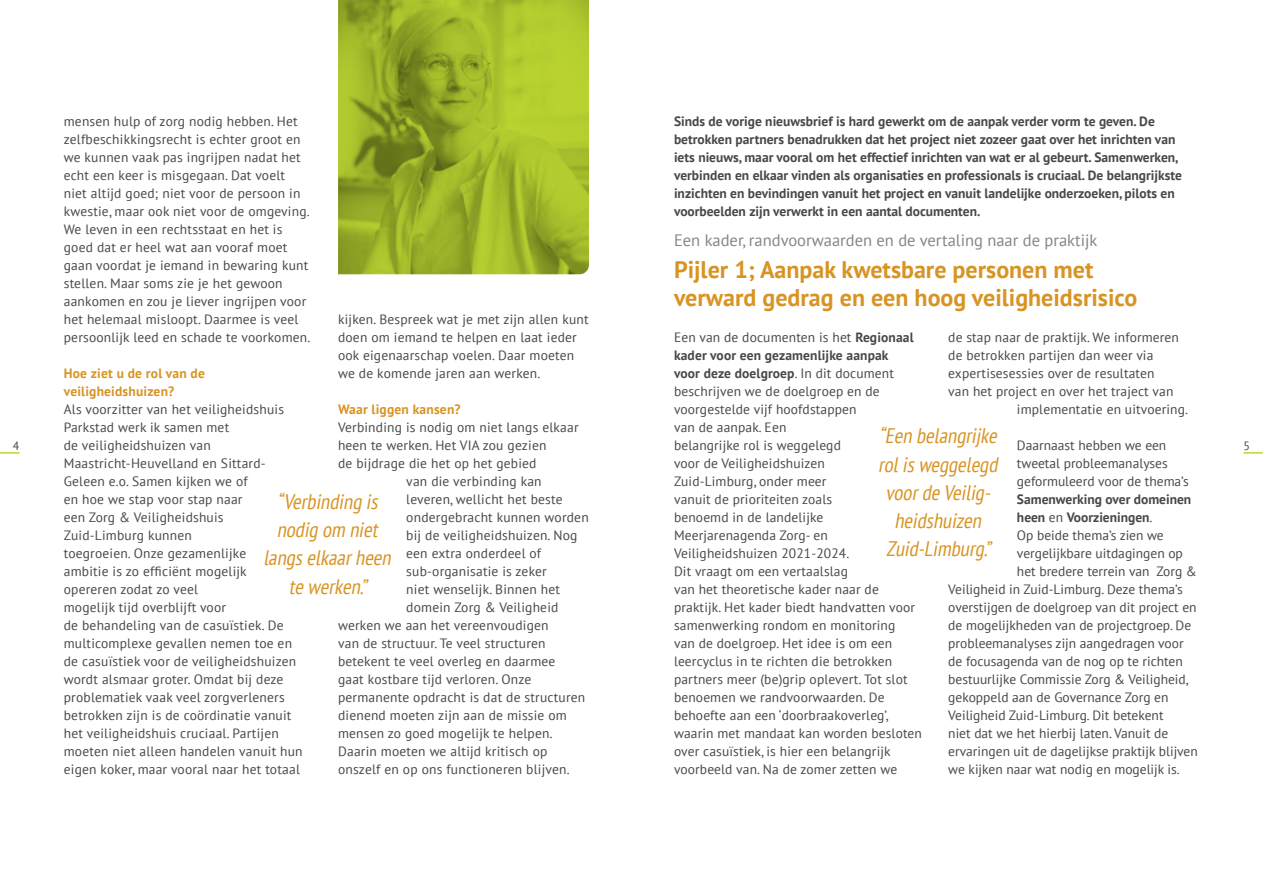
<style>
.page{position:relative;width:1263px;height:893px;background:#fff}
.page>*{position:absolute;margin:0;border:0;box-sizing:border-box;transform-origin:0 0}
.t1{font:700 24px/28.8px "PT Sans";color:#d89423}
.t2{font:italic condensed 21px/28.2px "PT Sans";color:#d89423;text-align:center}
.t3{font:16.5px "PT Sans";color:#858585}
.t4{font:13.5px/18px "PT Sans";letter-spacing:.01em;color:#484848}
.t5{font:700 13.5px/18px "PT Sans";color:#484848}
.t6{font:700 13.5px/18px "PT Sans";letter-spacing:.015em;color:#d89423}
.t7{font:12px "PT Sans";color:#484848}
.s1{font-weight:700}
.s2{font-weight:400}
</style>
<div class="page">
<hr style="left:1243px;top:452px;width:20px;height:2px;background:#bdd732">
<hr style="left:0;top:452px;width:20px;height:2px;background:#bdd732">
<img style="left:338px;top:0;width:251px;height:274px">
<p class="t4" style="left:64px;top:112px;width:248px">mensen hulp of zorg nodig hebben. Het zelfbeschikkingsrecht is echter groot en we kunnen vaak pas ingrijpen nadat het echt een keer is misgegaan. Dat voelt niet altijd goed; niet voor de persoon in kwestie, maar ook niet voor de omgeving.<br>We leven in een rechtsstaat en het is goed dat er heel wat aan vooraf moet gaan voordat je iemand in bewaring kunt stellen. Maar soms zie je het gewoon aankomen en zou je liever ingrijpen voor het helemaal misloopt. Daarmee is veel persoonlijk leed en schade te voorkomen.</p>
<p class="t6" style="left:64px;top:364px;width:143px">Hoe ziet u de rol van de veiligheidshuizen?</p>
<p class="t4" style="left:64px;top:400px;width:240px">Als voorzitter van het veiligheidshuis Parkstad werk ik samen met<br>de veiligheidshuizen van Maastricht-Heuvelland en Sittard-Geleen e.o. Samen kijken we of<br>en hoe we stap voor stap naar<br>een Zorg &amp; Veiligheidshuis Zuid-Limburg kunnen<br>toegroeien. Onze gezamenlijke<br>ambitie is zo efficiënt mogelijk opereren zodat zo veel<br>mogelijk tijd overblijft voor<br>de behandeling van de casuïstiek. De multicomplexe gevallen nemen toe en de casuïstiek voor de veiligheidshuizen wordt alsmaar groter. Omdat bij deze problematiek vaak veel zorgverleners betrokken zijn is de coördinatie vanuit het veiligheidshuis cruciaal. Partijen moeten niet alleen handelen vanuit hun eigen koker, maar vooral naar het totaal</p>
<p class="t5" style="left:674px;top:112px;width:509px">Sinds de vorige nieuwsbrief is hard gewerkt om de aanpak verder vorm te geven. De betrokken partners benadrukken dat het project niet zozeer gaat over het inrichten van iets nieuws, maar vooral om het effectief inrichten van wat er al gebeurt. Samenwerken, verbinden en elkaar vinden als organisaties en professionals is cruciaal. De belangrijkste inzichten en bevindingen vanuit het project en vanuit landelijke onderzoeken, pilots en voorbeelden zijn verwerkt in een aantal documenten.</p>
<p class="t3" style="left:674px;top:230px;width:425px">Een kader, randvoorwaarden en de vertaling naar de praktijk</p>
<p class="t1" style="left:674px;top:254px;width:465px">Pijler 1; Aanpak kwetsbare personen met verward gedrag en een hoog veiligheidsrisico</p>
<p class="t4" style="left:674px;top:328px;width:249px">Een van de documenten is het <span class="s1">Regionaal kader voor een gezamenlijke aanpak<br>voor deze doelgroep</span>. In dit document beschrijven we de doelgroep en de voorgestelde vijf hoofdstappen<br>van de aanpak. Een<br>belangrijke rol is weggelegd<br>voor de Veiligheidshuizen<br>Zuid-Limburg, onder meer<br>vanuit de prioriteiten zoals<br>benoemd in de landelijke Meerjarenagenda Zorg- en Veiligheidshuizen 2021-2024.<br>Dit vraagt om een vertaalslag<br>van het theoretische kader naar de praktijk. Het kader biedt handvatten voor samenwerking rondom en monitoring<br>van de doelgroep. Het idee is om een leercyclus in te richten die betrokken partners meer (be)grip oplevert. Tot slot benoemen we randvoorwaarden. De behoefte aan een ‘doorbraakoverleg’, waarin met mandaat kan worden besloten over casuïstiek, is hier een belangrijk voorbeeld van. Na de zomer zetten we</p>
<p class="t4" style="left:948px;top:328px;width:232px">de stap naar de praktijk. We informeren</p>
<p class="t4" style="left:338px;top:310px;width:252px">kijken. Bespreek wat je met zijn allen kunt doen om iemand te helpen en laat ieder ook eigenaarschap voelen. Daar moeten we de komende jaren aan werken.</p>
<p class="t6" style="left:338px;top:400px;width:124px">Waar liggen kansen?</p>
<p class="t4" style="left:338px;top:418px;width:242px">Verbinding is nodig om niet langs elkaar</p>
<p class="t4" style="left:338px;top:436px;width:210px">heen te werken. Het VIA zou gezien</p>
<p class="t4" style="left:338px;top:454px;width:200px">de bijdrage die het op het gebied</p>
<p class="t4" style="left:406px;top:472px;width:137px">van die verbinding kan</p>
<p class="t4" style="left:406px;top:490px;width:158px">leveren, wellicht het beste</p>
<p class="t4" style="left:406px;top:508px;width:184px">ondergebracht kunnen worden</p>
<p class="t4" style="left:406px;top:526px;width:173px">bij de veiligheidshuizen. Nog</p>
<p class="t4" style="left:406px;top:544px;width:136px">een extra onderdeel of</p>
<p class="t4" style="left:406px;top:562px;width:142px">sub-organisatie is zeker</p>
<p class="t4" style="left:406px;top:580px;width:155px">niet wenselijk. Binnen het</p>
<p class="t4" style="left:406px;top:598px;width:154px">domein Zorg &amp; Veiligheid</p>
<p class="t4" style="left:338px;top:616px;width:212px">werken we aan het vereenvoudigen</p>
<p class="t4" style="left:338px;top:634px;width:209px">van de structuur. Te veel structuren</p>
<p class="t4" style="left:338px;top:652px;width:219px">betekent te veel overleg en daarmee</p>
<p class="t4" style="left:338px;top:670px;width:195px">gaat kostbare tijd verloren. Onze</p>
<p class="t4" style="left:338px;top:688px;width:249px">permanente opdracht is dat de structuren</p>
<p class="t4" style="left:338px;top:706px;width:230px">dienend moeten zijn aan de missie om</p>
<p class="t4" style="left:338px;top:724px;width:216px">mensen zo goed mogelijk te helpen.</p>
<p class="t4" style="left:338px;top:742px;width:211px">Daarin moeten we altijd kritisch op</p>
<p class="t4" style="left:338px;top:760px;width:233px">onszelf en op ons functioneren blijven.</p>
<p class="t4" style="left:948px;top:346px;width:207px">de betrokken partijen dan weer via</p>
<p class="t4" style="left:948px;top:364px;width:208px">expertisesessies over de resultaten</p>
<p class="t4" style="left:948px;top:382px;width:227px">van het project en over het traject van</p>
<p class="t4" style="left:1017px;top:400px;width:172px">implementatie en uitvoering.</p>
<p class="t4" style="left:1017px;top:436px;width:151px">Daarnaast hebben we een</p>
<p class="t4" style="left:1017px;top:454px;width:152px">tweetal probleemanalyses</p>
<p class="t4" style="left:1017px;top:472px;width:173px">geformuleerd voor de thema’s</p>
<p class="t5" style="left:1017px;top:490px;width:176px">Samenwerking over domeinen</p>
<p class="t5" style="left:1017px;top:508px;width:137px">heen <span class="s2">en</span> Voorzieningen<span class="s2">.</span></p>
<p class="t4" style="left:1017px;top:526px;width:148px">Op beide thema’s zien we</p>
<p class="t4" style="left:1017px;top:544px;width:167px">vergelijkbare uitdagingen op</p>
<p class="t4" style="left:1017px;top:562px;width:181px">het bredere terrein van Zorg &amp;</p>
<p class="t4" style="left:948px;top:580px;width:236px">Veiligheid in Zuid-Limburg. Deze thema’s</p>
<p class="t4" style="left:948px;top:598px;width:250px">overstijgen de doelgroep van dit project en</p>
<p class="t4" style="left:948px;top:616px;width:244px">de mogelijkheden van de projectgroep. De</p>
<p class="t4" style="left:948px;top:634px;width:237px">probleemanalyses zijn aangedragen voor</p>
<p class="t4" style="left:948px;top:652px;width:236px">de focusagenda van de nog op te richten</p>
<p class="t4" style="left:948px;top:670px;width:242px">bestuurlijke Commissie Zorg &amp; Veiligheid,</p>
<p class="t4" style="left:948px;top:688px;width:222px">gekoppeld aan de Governance Zorg en</p>
<p class="t4" style="left:948px;top:706px;width:217px">Veiligheid Zuid-Limburg. Dit betekent</p>
<p class="t4" style="left:948px;top:724px;width:222px">niet dat we het hierbij laten. Vanuit de</p>
<p class="t4" style="left:948px;top:742px;width:251px">ervaringen uit de dagelijkse praktijk blijven</p>
<p class="t4" style="left:948px;top:760px;width:233px">we kijken naar wat nodig en mogelijk is.</p>
<p class="t2" style="left:878px;top:421px;width:125px">“Een belangrijke rolisweggelegd voorde Veilig&shy;heidshuizen<br>Zuid-Limburg.”</p>
<p class="t7" style="left:13px;top:438px;width:8px">4</p>
<p class="t7" style="left:1243px;top:438px;width:8px">5</p>
<p class="t2" style="left:263px;top:487px;width:134px">“Verbinding is nodig om niet langselkaarheen te werken.”</p>
</div>
